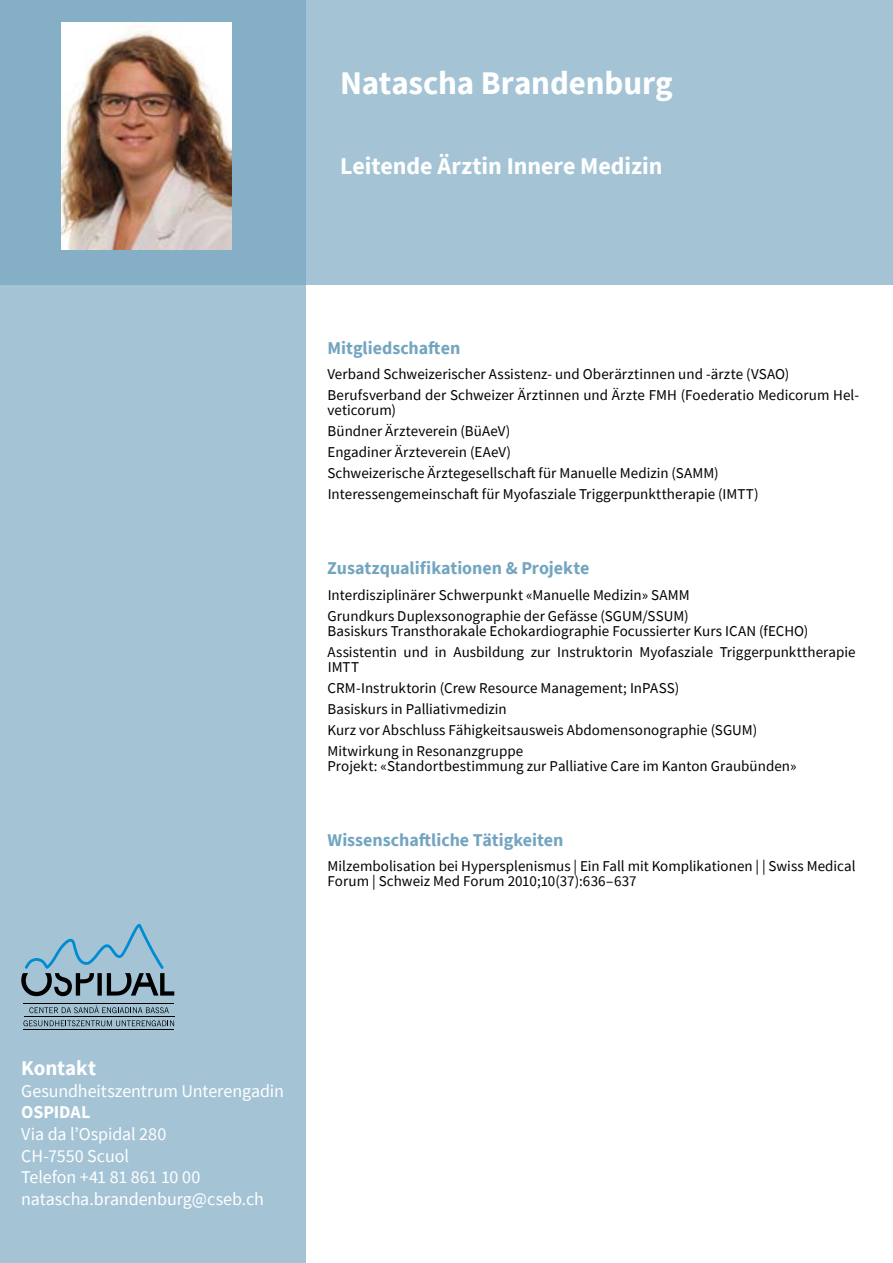
<style>
.page{position:relative;width:893px;height:1263px;background:#fff}
.page>*{position:absolute;margin:0;border:0;box-sizing:border-box;transform-origin:0 0}
.t1{font:700 33px "Source Sans Pro";letter-spacing:-.005em;color:#fff}
.t2{font:700 24px "Source Sans Pro";color:#fff}
.t3{font:700 21px "Source Sans Pro";letter-spacing:-.005em;color:#fff}
.t4{font:18px/21.6px "Source Sans Pro";letter-spacing:-.005em;color:#fff}
.t5{font:700 18px "Source Sans Pro";color:#73a5c0}
.t6{font:700 18px "Source Sans Pro";letter-spacing:-.005em;color:#fff}
.t7{font:15px/21px "Source Sans Pro";color:#000}
</style>
<div class="page">
<div style="left:0;top:0;width:893px;height:285px;background:#a4c4d6"></div>
<svg style="left:0;top:0;width:306px;height:1263px;background:#9fc0d3"></svg>
<svg style="left:21px;top:924px;width:153px;height:72px;background:#86a9bc"></svg>
<svg style="left:29px;top:1005px;width:140px;height:8px"></svg>
<svg style="left:23px;top:1020px;width:151px;height:6px"></svg>
<hr style="left:24px;top:1003px;width:150px;height:1px;background:#000">
<hr style="left:24px;top:1030px;width:150px;height:1px;background:#000">
<hr style="left:24px;top:1016px;width:150px;height:1px;background:#000">
<img style="left:62px;top:23px;width:170px;height:226px">
<h1 class="t1" style="left:340px;top:61px;width:334px">Natascha Brandenburg</h1>
<h2 class="t2" style="left:340px;top:150px;width:324px">Leitende Ärztin Innere Medizin</h2>
<p class="t5" style="left:328px;top:335px;width:134px">Mitgliedschaften</p>
<p class="t7" style="left:327px;top:364px;width:533px">Verband Schweizerischer Assistenz- und Oberärztinnen und -ärzte (VSAO)<br>Berufsverband der Schweizer Ärztinnen und Ärzte FMH (Foederatio Medicorum Hel-</p>
<p class="t7" style="left:327px;top:400px;width:433px">veticorum)<br>Bündner Ärzteverein (BüAeV)<br>Engadiner Ärzteverein (EAeV)<br>Schweizerische Ärztegesellschaft für Manuelle Medizin (SAMM)<br>Interessengemeinschaft für Myofasziale Triggerpunkttherapie (IMTT)</p>
<p class="t5" style="left:327px;top:556px;width:264px">Zusatzqualifikationen &amp; Projekte</p>
<p class="t7" style="left:327px;top:584px;width:364px">Interdisziplinärer Schwerpunkt «Manuelle Medizin» SAMM<br>Grundkurs Duplexsonographie der Gefässe (SGUM/SSUM)</p>
<p class="t7" style="left:327px;top:620px;width:530px">Basiskurs Transthorakale Echokardiographie Focussierter Kurs ICAN (fECHO)<br>Assistentin und in Ausbildung zur Instruktorin Myofasziale Triggerpunkttherapie</p>
<p class="t7" style="left:328px;top:656px;width:431px">IMTT<br>CRM-Instruktorin (Crew Resource Management; InPASS)<br>Basiskurs in Palliativmedizin<br>Kurz vor Abschluss Fähigkeitsausweis Abdomensonographie (SGUM)<br>Mitwirkung in Resonanzgruppe</p>
<p class="t7" style="left:328px;top:755px;width:470px">Projekt: «Standortbestimmung zur Palliative Care im Kanton Graubünden»</p>
<p class="t5" style="left:328px;top:827px;width:237px">Wissenschaftliche Tätigkeiten</p>
<p class="t7" style="left:328px;top:859px;width:530px;line-height:15px">Milzembolisation bei Hypersplenismus | Ein Fall mit Komplikationen | | Swiss Medical<br>Forum | Schweiz Med Forum 2010;10(37):636–637</p>
<h3 class="t3" style="left:21px;top:1054px;width:76px">Kontakt</h3>
<p class="t4" style="left:21px;top:1080px;width:264px">Gesundheitszentrum Unterengadin</p>
<p class="t6" style="left:21px;top:1100px;width:71px">OSPIDAL</p>
<p class="t4" style="left:21px;top:1123px;width:244px">Via da l’Ospidal 280<br>CH-7550 Scuol<br>Telefon +41 81 861 10 00 natascha.brandenburg@cseb.ch</p>
</div>
